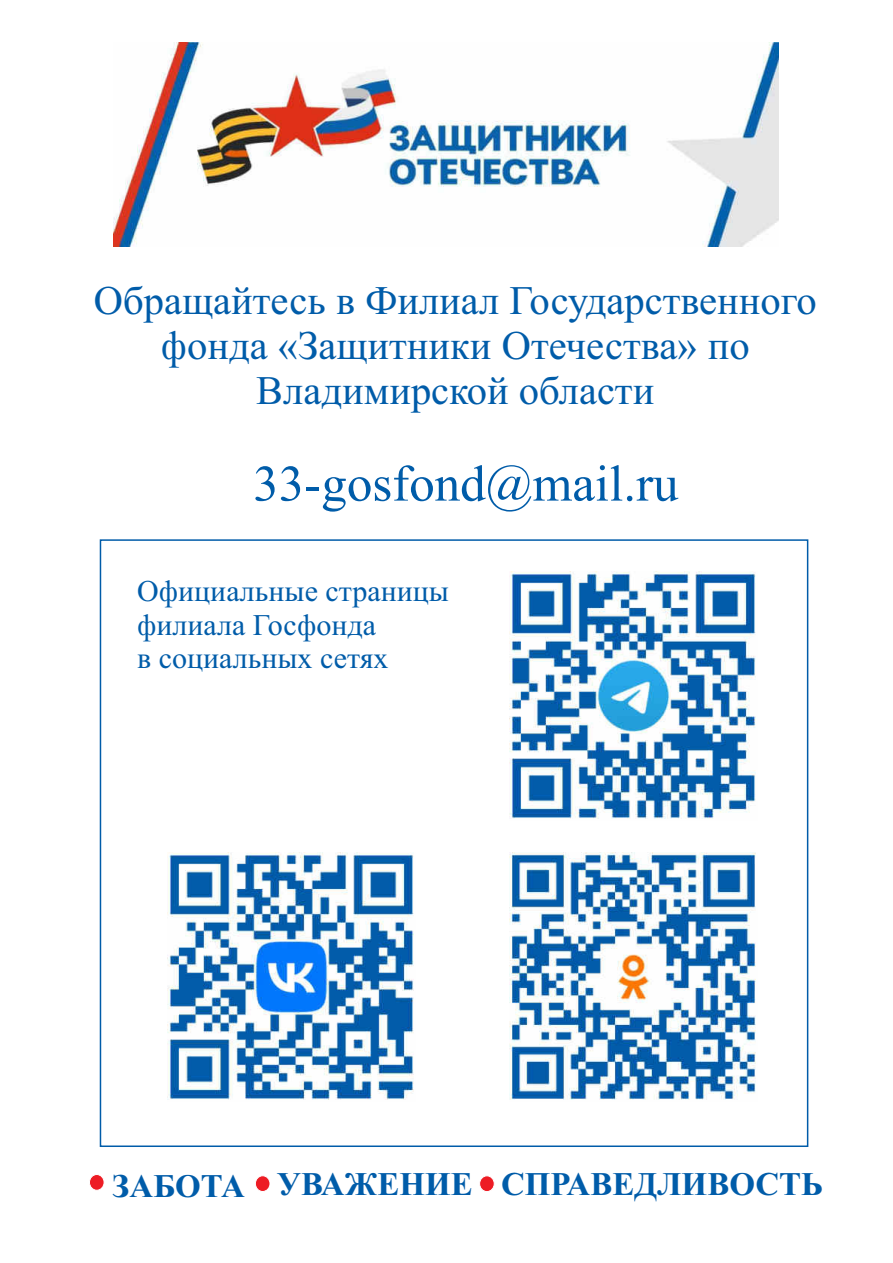
<style>
.page{position:relative;width:893px;height:1263px;background:#fff}
.page>*{position:absolute;margin:0;border:0;box-sizing:border-box;transform-origin:0 0}
.t1{font:51px "Times New Roman";color:#005ca9}
.t2{font:40.5px/44.8px "Times New Roman";color:#005ca9;text-align:center}
.t3{font:700 33px "Times New Roman";color:#005ca9}
.t4{font:30px/33.2px "Times New Roman";color:#005ca9}
</style>
<div class="page">
<img style="left:509px;top:852px;width:247px;height:248px">
<img style="left:167px;top:852px;width:247px;height:248px">
<img style="left:509px;top:572px;width:247px;height:247px">
<img style="left:114px;top:43px;width:665px;height:204px">
<svg style="left:89px;top:1174px;width:16px;height:17px"></svg>
<div style="left:255px;top:1175px;width:15px;height:17px;background:#ed1c24;border:1px solid #fff;border-radius:50%"></div>
<div style="left:479px;top:1175px;width:16px;height:17px;background:#ed1c24;border:1px solid #fff;border-radius:50%"></div>
<p class="t2" style="left:94px;top:277px;width:724px">Обращайтесь в Филиал Государственного фонда «Защитники Отечества» по<br>Владимирской области</p>
<p class="t1" style="left:253px;top:448px;width:427px">33-gosfond@mail.ru</p>
<p class="t4" style="left:137px;top:574px;width:313px">Официальные страницы филиала Госфонда<br>в социальных сетях</p>
<p class="t3" style="left:112px;top:1160px;width:712px">ЗАБОТА УВАЖЕНИЕ СПРАВЕДЛИВОСТЬ</p>
</div>
